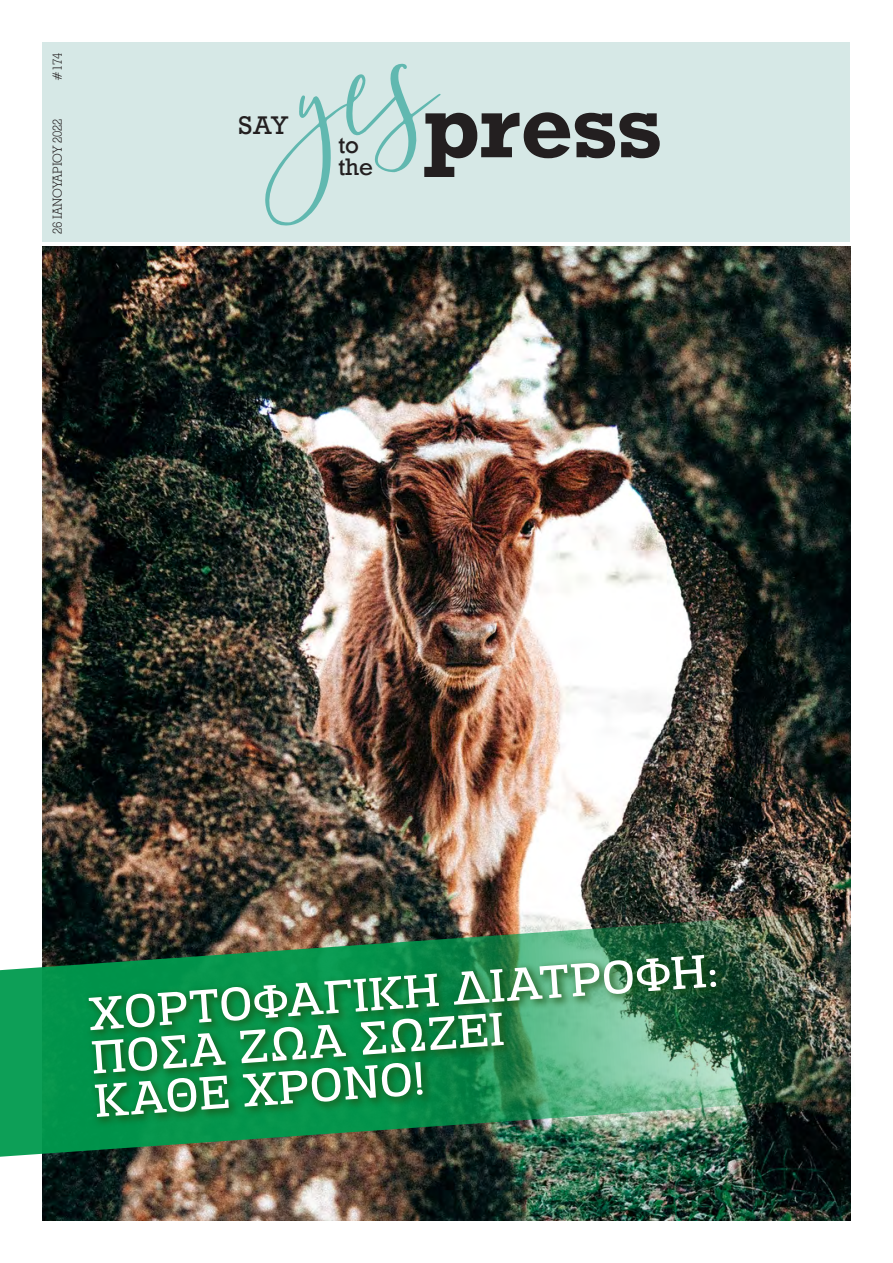
<style>
.page{position:relative;width:893px;height:1263px;background:#fff}
.page>*{position:absolute;margin:0;border:0;box-sizing:border-box;transform-origin:0 0}
.t1{font:700 85.5px "Rockwell";letter-spacing:-.005em;color:#231f20}
.t2{font:49.5px/43.5px "Adria Slab";color:#fff}
.t3{font:24px "Rockwell";color:#231f20}
.t4{font:22.5px/21.9px "Rockwell";color:#231f20}
.t5{font:300 13.5px "UB Rockwell";letter-spacing:-.01em;color:#231f20}
</style>
<div class="page">
<div style="left:43px;top:43px;width:807px;height:199px;background:#d6e8e6"></div>
<svg style="left:265px;top:64px;width:176px;height:162px"></svg>
<img style="left:43px;top:247px;width:807px;height:973px">
<img style="left:0;top:911px;width:851px;height:246px">
<div style="left:84px;top:949px;width:644px;height:179px;background:#1b5213;opacity:.75"></div>
<p class="t5" style="left:49px;top:81px;width:30px;rotate:-90deg">#174</p>
<p class="t5" style="left:49px;top:234px;width:117px;rotate:-90deg">26 ΙΑΝΟΥΑΡΙΟΥ 2022</p>
<p class="t3" style="left:238px;top:111px;width:52px">SAY</p>
<p class="t4" style="left:338px;top:134px;width:36px">to the</p>
<h1 class="t1" style="left:423px;top:71px;width:240px">press</h1>
<p class="t2" style="left:87px;top:992px;width:632px;rotate:-4deg">ΧΟΡΤΟΦΑΓΙΚΉ ΔΙΑΤΡΟΦΉ:<br>ΠΌΣΑ ΖΏΑ ΣΏΖΕΙ<br>ΚΆ ΘΕ ΧΡΌ ΝΟ!</p>
</div>
